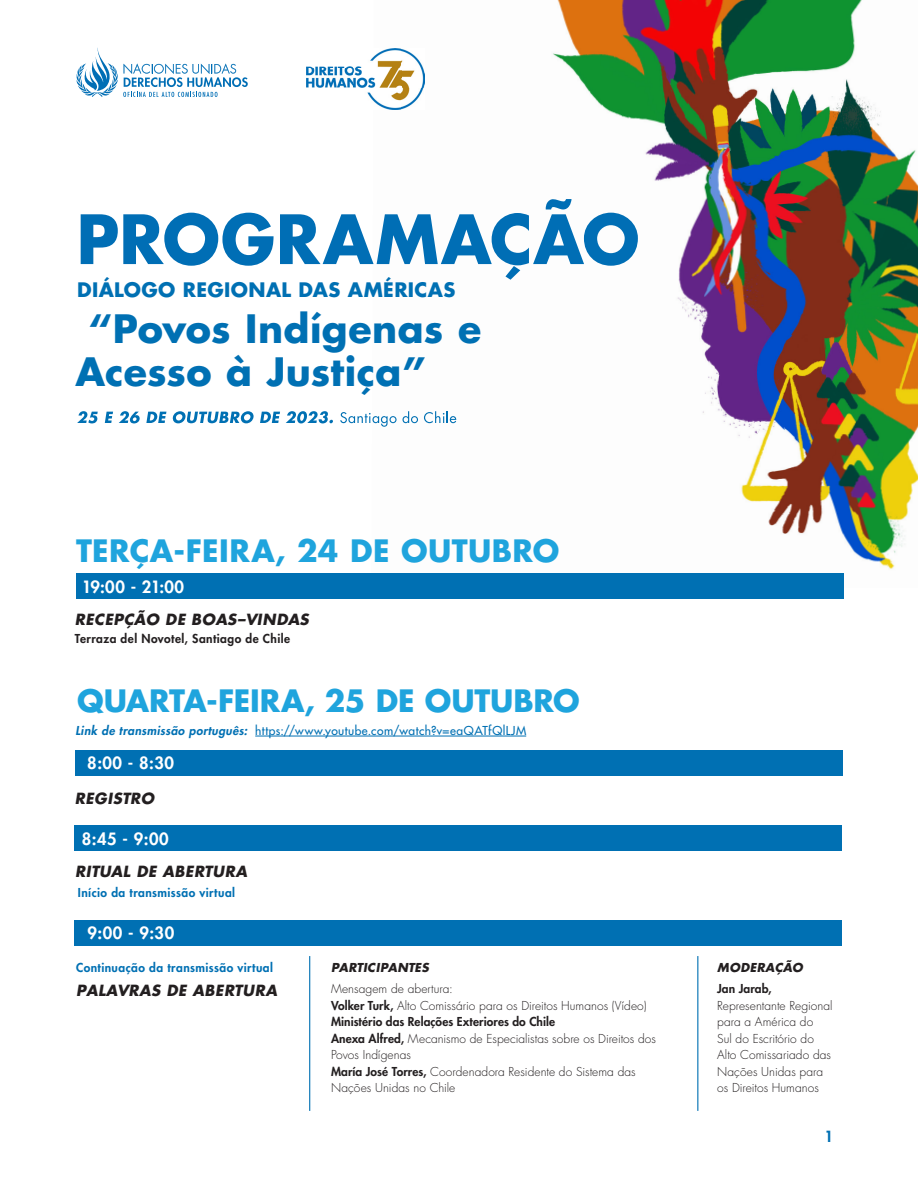
<style>
.page{position:relative;width:918px;height:1188px;background:#fff}
.page>*{position:absolute;margin:0;border:0;box-sizing:border-box;transform-origin:0 0}
.texto_central_1{font:700 66px "Futura Std";letter-spacing:.01em;color:#006eb5}
.texto_central_1-2{font:700 38.1px/42.2px "Futura Std";letter-spacing:.005em;color:#0070b3}
.texto_central_1-3{font:700 30px "Futura Std";color:#1fa4dd}
.texto_central_1-4{font:700 19.5px "Futura Std";letter-spacing:.02em;color:#0070b3}
.texto_central_1-5{font:800 16.5px "Futura Std";letter-spacing:.03em;color:#fff}
.texto_central_1-6{font:italic 700 15px "Futura Std";letter-spacing:.025em;color:#231f20}
.t1{font:800 15px "Futura Std";color:#0070b3}
.texto_central_1-7{font:300 12px/16.5px "Futura Std";letter-spacing:.005em;color:#231f20}
.texto_central_1-8{font:500 12px "Futura Std";letter-spacing:.04em;color:#0070b3}
.texto_central_1-9{font:800 12px "Futura Std";letter-spacing:.035em;color:#0070b3}
.texto_central_1-10{font:800 12px "Futura Std";letter-spacing:.015em;color:#231f20}
.texto_central_1-11{font:800 12px "Futura Std";letter-spacing:.04em;color:#231f20}
.texto_central_1-12{font:italic 700 12px "Futura Std";letter-spacing:.02em;color:#231f20}
.s1{font-weight:800;font-style:italic}
.s2{font-weight:800}
</style>
<div class="page">
<img style="left:371px;top:0;width:547px;height:588px">
<img style="left:306px;top:48px;width:119px;height:61px">
<svg style="left:77px;top:411px;width:21px;height:12px"></svg>
<svg style="left:105px;top:412px;width:8px;height:11px"></svg>
<svg style="left:119px;top:411px;width:21px;height:12px"></svg>
<svg style="left:146px;top:412px;width:20px;height:11px"></svg>
<svg style="left:172px;top:411px;width:82px;height:12px"></svg>
<svg style="left:260px;top:412px;width:20px;height:11px"></svg>
<svg style="left:286px;top:411px;width:47px;height:12px"></svg>
<svg style="left:340px;top:412px;width:57px;height:15px"></svg>
<svg style="left:403px;top:411px;width:15px;height:12px"></svg>
<svg style="left:424px;top:411px;width:32px;height:12px"></svg>
<div style="left:75px;top:825px;width:767px;height:26px;background:#0070b3"></div>
<div style="left:76px;top:750px;width:767px;height:26px;background:#0070b3"></div>
<div style="left:76px;top:574px;width:767px;height:25px;background:#0070b3"></div>
<hr style="left:255px;top:736px;width:271px;height:1px;background:#0070b3">
<div style="left:75px;top:920px;width:767px;height:26px;background:#0070b3"></div>
<hr style="left:309px;top:956px;width:1px;height:155px;background:#0070b3">
<hr style="left:697px;top:956px;width:1px;height:155px;background:#0070b3">
<svg style="left:76px;top:48px;width:172px;height:49px"></svg>
<p class="texto_central_1" style="left:77px;top:195px;width:565px">PROGRAMAÇÃO</p>
<p class="texto_central_1-4" style="left:77px;top:277px;width:380px">DIÁLOGO REGIONAL DAS AMÉRICAS</p>
<p class="texto_central_1-2" style="left:76px;top:308px;width:407px;text-indent:14px">“Povos Indígenas e<br>Acesso à Justiça”</p>
<p class="texto_central_1-3" style="left:76px;top:531px;width:485px">TERÇA-FEIRA, 24 DE OUTUBRO</p>
<p class="texto_central_1-5" style="left:82px;top:576px;width:104px">19:00 - 21:00</p>
<p class="texto_central_1-6" style="left:75px;top:609px;width:236px">RECEPÇÃO DE BOAS–VINDAS</p>
<p class="texto_central_1-11" style="left:75px;top:631px;width:217px">Terraza del Novotel, Santiago de Chile</p>
<p class="texto_central_1-3" style="left:77px;top:680px;width:504px">QUARTA-FEIRA, 25 DE OUTUBRO</p>
<p class="texto_central_1-8" style="left:76px;top:723px;width:452px"><span class="s1">Link de transmissão português:</span> https://www.youtube.com/watch?v=eaQATfQlLJM</p>
<p class="texto_central_1-5" style="left:87px;top:753px;width:88px">8:00 - 8:30</p>
<p class="texto_central_1-6" style="left:75px;top:788px;width:81px">REGISTRO</p>
<p class="texto_central_1-5" style="left:82px;top:829px;width:88px">8:45 - 9:00</p>
<p class="texto_central_1-6" style="left:75px;top:862px;width:173px">RITUAL DE ABERTURA</p>
<p class="texto_central_1-9" style="left:78px;top:885px;width:159px">Início da transmissão virtual</p>
<p class="texto_central_1-5" style="left:88px;top:922px;width:88px">9:00 - 9:30</p>
<p class="texto_central_1-9" style="left:76px;top:960px;width:198px">Continuação da transmissão virtual</p>
<p class="texto_central_1-6" style="left:76px;top:981px;width:202px">PALAVRAS DE ABERTURA</p>
<p class="texto_central_1-12" style="left:331px;top:960px;width:99px">PARTICIPANTES</p>
<p class="texto_central_1-7" style="left:331px;top:981px;width:123px">Mensagem de abertura:</p>
<p class="texto_central_1-7" style="left:331px;top:997px;width:317px"><span class="s2">Volker Turk,</span> Alto Comissário para os Direitos Humanos (Vídeo)</p>
<p class="texto_central_1-10" style="left:331px;top:1014px;width:226px">Ministério das Relações Exteriores do Chile</p>
<p class="texto_central_1-7" style="left:331px;top:1030px;width:327px"><span class="s2">Anexa Alfred,</span> Mecanismo de Especialistas sobre os Direitos dos<br>Povos Indígenas</p>
<p class="texto_central_1-7" style="left:331px;top:1063px;width:306px"><span class="s2">María José Torres,</span> Coordenadora Residente do Sistema das<br>Nações Unidas no Chile</p>
<p class="texto_central_1-12" style="left:717px;top:960px;width:87px">MODERAÇÃO</p>
<p class="texto_central_1-7" style="left:717px;top:981px;width:117px"><span class="s2">Jan Jarab,<br></span>Representante Regional para a América do<br>Sul do Escritório do<br>Alto Comissariado das<br>Nações Unidas para os Direitos Humanos</p>
<p class="t1" style="left:824px;top:1127px;width:10px">1</p>
</div>
